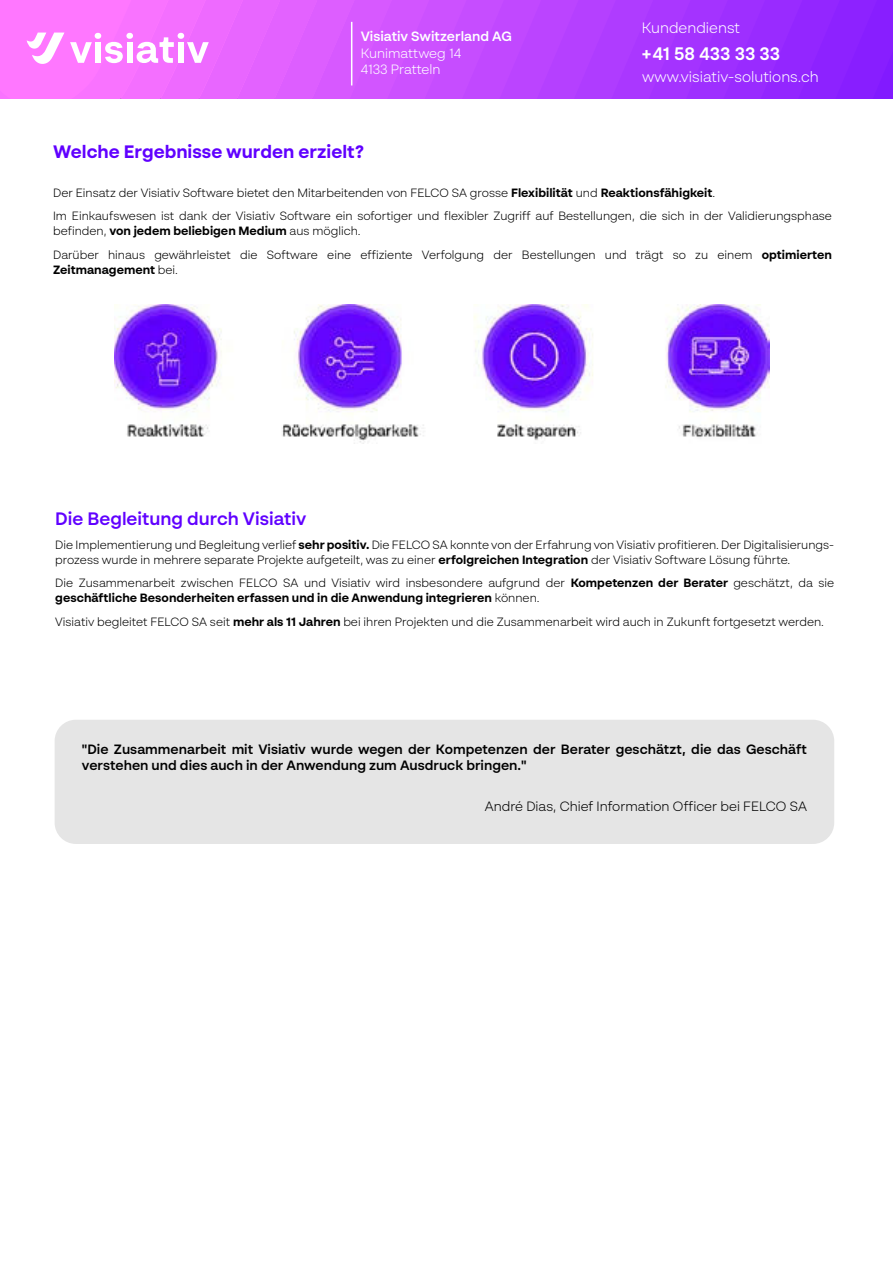
<style>
.page{position:relative;width:893px;height:1263px;background:#fff}
.page>*{position:absolute;margin:0;border:0;box-sizing:border-box;transform-origin:0 0}
.t1{font:700 18px "BR Sonoma";color:#6000ff}
.t2{font:600 18px "BR Sonoma";color:#6000ff}
.t3{font:600 18px "BR Sonoma";color:#fff}
.t4{font:300 15px "BR Sonoma";color:#fff}
.t5{font:600 13.5px/16.2px "BR Sonoma";color:#000}
.t6{font:300 13.5px "BR Sonoma";color:#000}
.t7{font:300 13.5px/16.2px "BR Sonoma";color:#fff}
.t8{font:600 13.5px "BR Sonoma";color:#fff}
.t9{font:300 12px/23.5px "BR Sonoma";color:#000}
.t10{font:700 12px "BR Sonoma";color:#000}
.s1{font-weight:700}
.s2{font-weight:300}
</style>
<div class="page">
<div style="left:865px;top:0;width:28px;height:98px;background:#881eff"></div>
<div style="left:821px;top:0;width:44px;height:98px;background:#8d22ff"></div>
<div style="left:777px;top:0;width:44px;height:98px;background:#9326ff"></div>
<div style="left:733px;top:0;width:44px;height:98px;background:#992bff"></div>
<div style="left:689px;top:0;width:44px;height:98px;background:#9e2fff"></div>
<div style="left:645px;top:0;width:44px;height:98px;background:#aa37ff"></div>
<div style="left:601px;top:0;width:44px;height:98px;background:#af3cff"></div>
<div style="left:557px;top:0;width:44px;height:98px;background:#b540ff"></div>
<div style="left:512px;top:0;width:45px;height:98px;background:#b4f"></div>
<div style="left:468px;top:0;width:44px;height:98px;background:#c148ff"></div>
<svg style="left:455px;top:0;width:13px;height:98px"></svg>
<svg style="left:0;top:0;width:455px;height:98px;background:#e96dff"></svg>
<hr style="left:351px;top:22px;width:1px;height:63px;background:#fff">
<div style="left:55px;top:720px;width:779px;height:124px;background:#e5e5e5;border-radius:21px"></div>
<img style="left:114px;top:304px;width:656px;height:139px">
<p class="t8" style="left:361px;top:29px;width:153px">Visiativ Switzerland AG</p>
<p class="t7" style="left:361px;top:46px;width:102px">Kunimattweg 14<br>4133 Pratteln</p>
<p class="t4" style="left:642px;top:22px;width:100px">Kundendienst</p>
<p class="t4" style="left:642px;top:71px;width:178px">www.visiativ-solutions.ch</p>
<h1 class="t3" style="left:641px;top:43px;width:141px">+41 58 433 33 33</h1>
<h1 class="t1" style="left:53px;top:144px;width:312px">Welche Ergebnisse wurden erzielt?</h1>
<p class="t9" style="left:53px;top:181px;width:780px">Der Einsatz der Visiativ Software bietet den Mitarbeitenden von FELCO SA grosse <span class="s1">Flexibilität</span> und <span class="s1">Reaktionsfähigkeit</span>.<br>Im Einkaufswesen ist dank der Visiativ Software ein sofortiger und flexibler Zugriff auf Bestellungen, die sich in der Validierungsphase</p>
<p class="t9" style="left:53px;top:219px;width:780px">befinden, <span class="s1">von jedem beliebigen Medium</span> aus möglich.<br>Darüber hinaus gewährleistet die Software eine effiziente Verfolgung der Bestellungen und trägt so zu einem <span class="s1">optimierten</span></p>
<p class="t10" style="left:53px;top:264px;width:126px">Zeitmanagement <span class="s2">bei.</span></p>
<h1 class="t2" style="left:55px;top:509px;width:253px">Die Begleitung durch Visiativ</h1>
<p class="t9" style="left:55px;top:537px;width:780px;line-height:15px">Die Implementierung und Begleitung verlief <span class="s1">sehr positiv.</span> Die FELCO SA konnte von der Erfahrung von Visiativ profitieren. Der Digitalisierungs&shy;prozess wurde in mehrere separate Projekte aufgeteilt, was zu einer <span class="s1">erfolgreichen Integration</span> der Visiativ Software Lösung führte.</p>
<p class="t9" style="left:55px;top:576px;width:780px;line-height:15px">Die Zusammenarbeit zwischen FELCO SA und Visiativ wird insbesondere aufgrund der <span class="s1">Kompetenzen der Berater</span> geschätzt, da sie <span class="s1">geschäftliche Besonderheiten erfassen und in die Anwendung integrieren</span> können.</p>
<p class="t9" style="left:55px;top:610px;width:770px">Visiativ begleitet FELCO SA seit <span class="s1">mehr als 11 Jahren</span> bei ihren Projekten und die Zusammenarbeit wird auch in Zukunft fortgesetzt werden.</p>
<p class="t5" style="left:82px;top:741px;width:726px">"Die Zusammenarbeit mit Visiativ wurde wegen der Kompetenzen der Berater geschätzt, die das Geschäft verstehen und dies auch in der Anwendung zum Ausdruck bringen."</p>
<p class="t6" style="left:485px;top:798px;width:324px">André Dias, Chief Information Officer bei FELCO SA</p>
</div>
